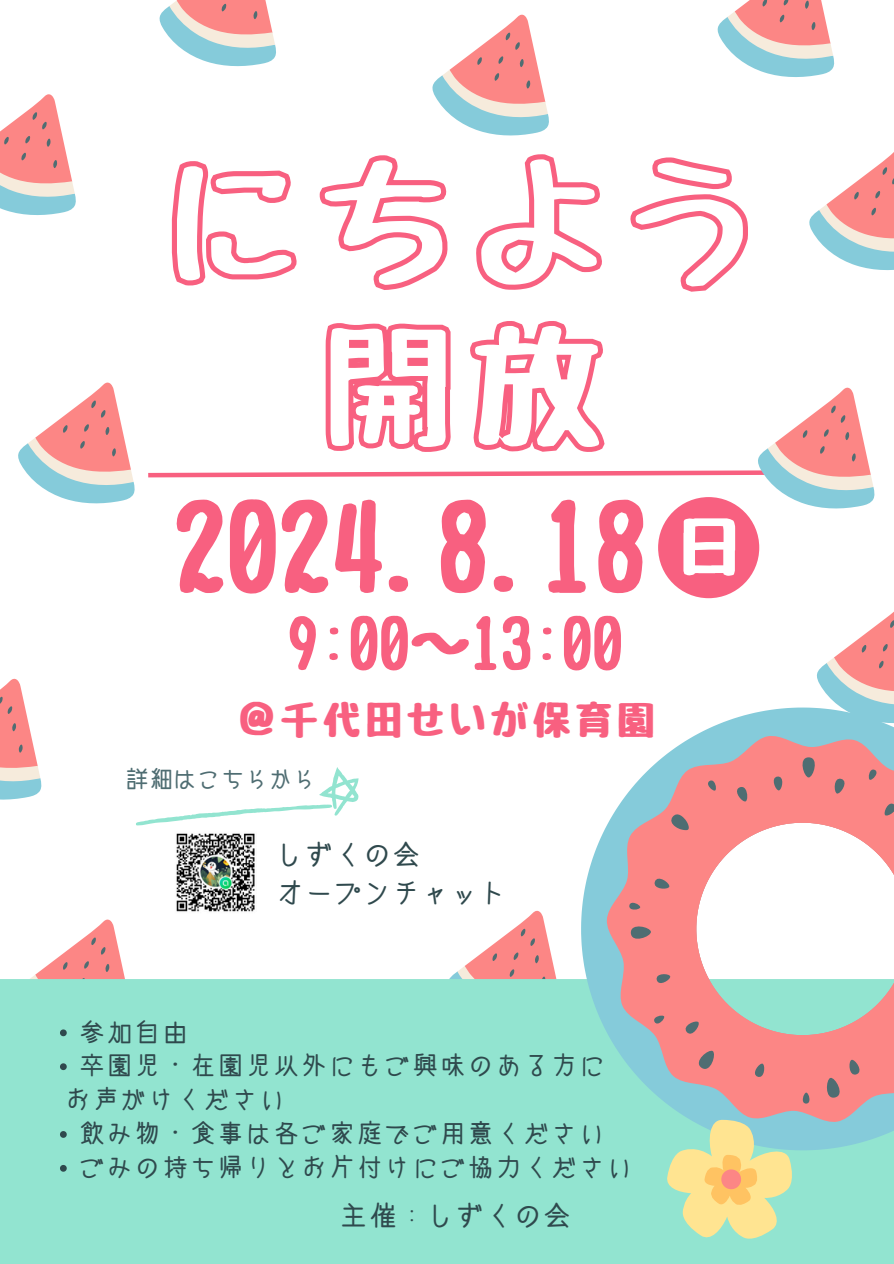
<style>
.page{position:relative;width:894px;height:1264px;background:#fff}
.page>*{position:absolute;margin:0;border:0;box-sizing:border-box;transform-origin:0 0}
.t1{font:104.85px "Jiyucho";color:#f86080}
.t2{font:62.7px "Jiyucho";color:#fff}
.t3{font:60.9px "Jiyucho";color:#f86080}
.t4{font:37.05px "Jiyucho";letter-spacing:.13em;color:#f86080}
.t5{font:27px/37.2px "cinecaption";letter-spacing:.075em;color:#2f494d}
.t6{font:24.6px "cinecaption";letter-spacing:.13em;color:#2f494d}
.t7{font:22.95px "cinecaption";letter-spacing:.045em;color:#4f6d72}
</style>
<div class="page">
<svg style="left:18px;top:382px;width:117px;height:122px"></svg>
<svg style="left:0;top:94px;width:76px;height:121px"></svg>
<svg style="left:0;top:678px;width:42px;height:122px"></svg>
<svg style="left:159px;top:0;width:117px;height:67px"></svg>
<svg style="left:432px;top:14px;width:117px;height:122px"></svg>
<svg style="left:717px;top:0;width:117px;height:77px"></svg>
<svg style="left:809px;top:153px;width:84px;height:118px"></svg>
<svg style="left:449px;top:910px;width:108px;height:69px"></svg>
<div style="left:0;top:979px;width:893px;height:284px;background:#92e4d0"></div>
<div style="left:658px;top:497px;width:101px;height:101px;background:#f86080;border-radius:50%"></div>
<svg style="left:817px;top:612px;width:76px;height:95px"></svg>
<svg style="left:581px;top:707px;width:312px;height:443px"></svg>
<svg style="left:606px;top:733px;width:287px;height:391px;background:#b4c5ca"></svg>
<svg style="left:628px;top:757px;width:265px;height:346px;fill:#fc8685"></svg>
<svg style="left:665px;top:1119px;width:130px;height:124px;background:#d1dda7"></svg>
<img style="left:176px;top:833px;width:79px;height:79px">
<svg style="left:136px;top:767px;width:222px;height:58px"></svg>
<svg style="left:148px;top:321px;width:726px;height:189px"></svg>
<svg style="left:171px;top:154px;width:577px;height:138px"></svg>
<svg style="left:18px;top:919px;width:117px;height:122px"></svg>
<svg style="left:60px;top:1063px;width:7px;height:7px"></svg>
<svg style="left:60px;top:1131px;width:7px;height:6px"></svg>
<svg style="left:60px;top:1164px;width:7px;height:7px"></svg>
<p class="t1" style="left:174px;top:495px;width:474px">2024.8.18</p>
<h1 class="t3" style="left:288px;top:613px;width:336px">9:00～13:00</h1>
<p class="t4" style="left:239px;top:700px;width:417px">＠千代田せいが保育園</p>
<p class="t7" style="left:126px;top:766px;width:192px">詳細はこちらから</p>
<p class="t5" style="left:276px;top:835px;width:232px">しずくの会<br>オープンチャット</p>
<p class="t2" style="left:677px;top:515px;width:53px">日</p>
<p class="t6" style="left:80px;top:1018px;width:109px">参加自由</p>
<h2 class="t6" style="left:80px;top:1052px;width:526px">卒園児・在園児以外にもご興味のある方に</h2>
<p class="t6" style="left:66px;top:1086px;width:220px">お声がけください</p>
<p class="t6" style="left:80px;top:1120px;width:526px">飲み物・食事は各ご家庭でご用意ください</p>
<h3 class="t6" style="left:80px;top:1153px;width:553px">ごみの持ち帰りとお片付けにご協力ください</h3>
<p class="t5" style="left:340px;top:1195px;width:232px">主催：しずくの会</p>
</div>
